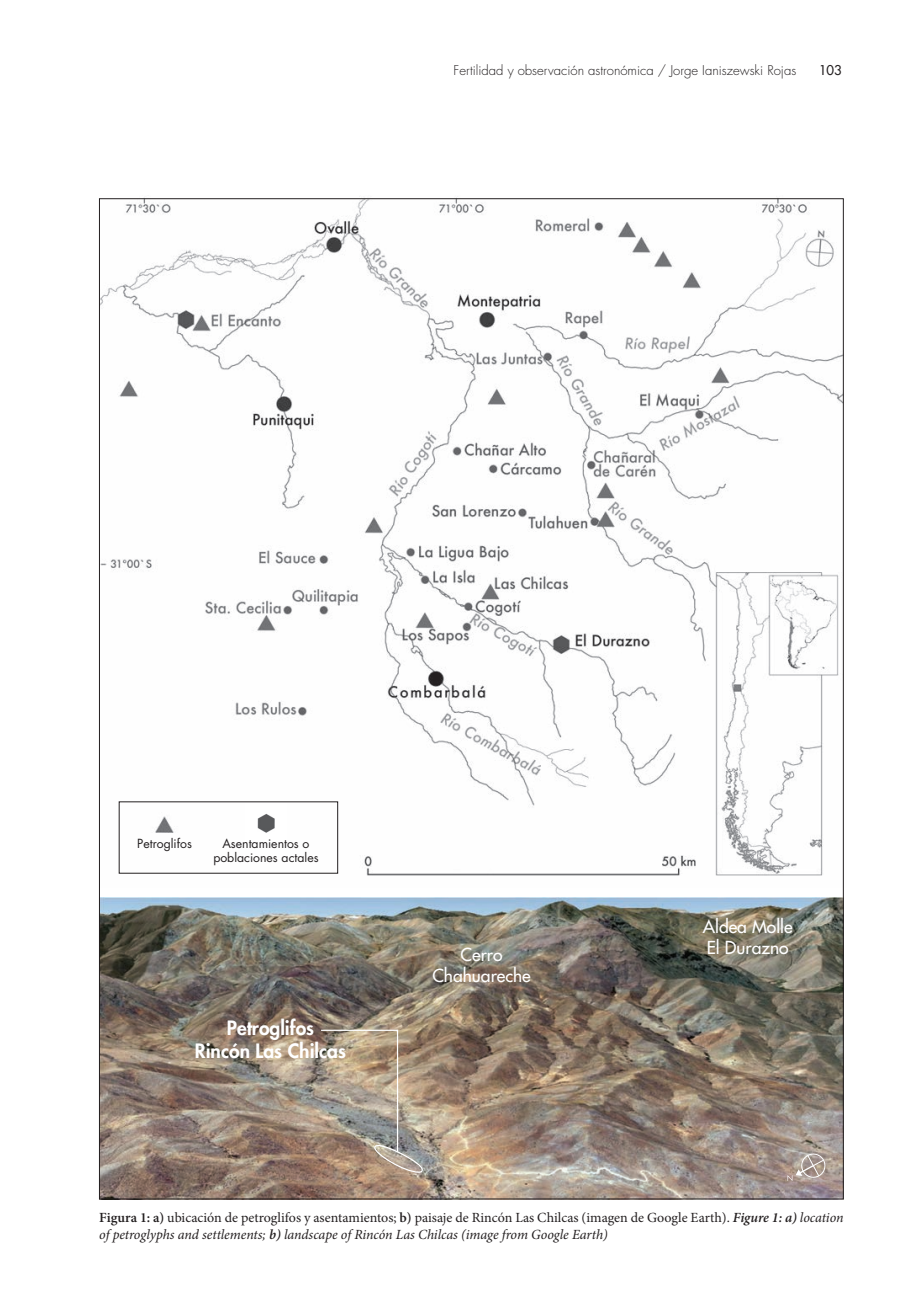
<style>
.page{position:relative;width:918px;height:1315px;background:#fff}
.page>*{position:absolute;margin:0;border:0;box-sizing:border-box;transform-origin:0 0}
.t1{font:800 19.25px/22.8px "Futura Std";color:#fff;text-align:center}
.t2{font:500 17.5px/21px "Futura Std";color:#fff;text-align:center}
.t3{font:italic 14px/17.5px "Minion Pro";letter-spacing:-.005em;color:#231f20}
.t4{font:300 13.12px "Futura Std";color:#231f20}
.t5{font:500 13.12px "Futura Std";color:#231f20}
.t6{font:12.25px/14px "Futura Std";color:#231f20;text-align:center}
.s1{font-weight:600;font-style:normal}
.s2{font-style:normal}
.s3{font-weight:600}
</style>
<div class="page">
<img style="left:101px;top:897px;width:740px;height:300px">
<svg style="left:320px;top:1029px;width:103px;height:144px"></svg>
<svg style="left:787px;top:1152px;width:39px;height:29px"></svg>
<img style="left:101px;top:197px;width:743px;height:690px">
<img style="left:246px;top:803px;width:40px;height:40px">
<img style="left:144px;top:805px;width:41px;height:41px">
<p class="t4" style="left:453px;top:62px;width:344px">Fertilidad y observación astronómica / Jorge Ianiszewski Rojas</p>
<p class="t5" style="left:819px;top:62px;width:24px">103</p>
<p class="t6" style="left:137px;top:836px;width:56px">Petroglifos</p>
<p class="t6" style="left:213px;top:836px;width:107px">Asentamientos o poblaciones actales</p>
<h1 class="t1" style="left:195px;top:1016px;width:152px">Petroglifos<br>Rincón Las Chilcas</h1>
<p class="t2" style="left:432px;top:944px;width:100px">Cerro<br>Chahuareche</p>
<p class="t2" style="left:703px;top:916px;width:91px;text-align:left">Aldea Molle<br>El Durazno</p>
<p class="t3" style="left:99px;top:1208px;width:746px"><span class="s1">Figura 1: a)</span> <span class="s2">ubicación de petroglifos y asentamientos;</span> <span class="s1">b)</span> <span class="s2">paisaje de Rincón Las Chilcas (imagen de Google Earth).</span> <span class="s3">Figure 1: a)</span> location of petroglyphs and settlements; <span class="s3">b)</span> landscape of Rincón Las Chilcas (image from Google Earth)</p>
</div>
